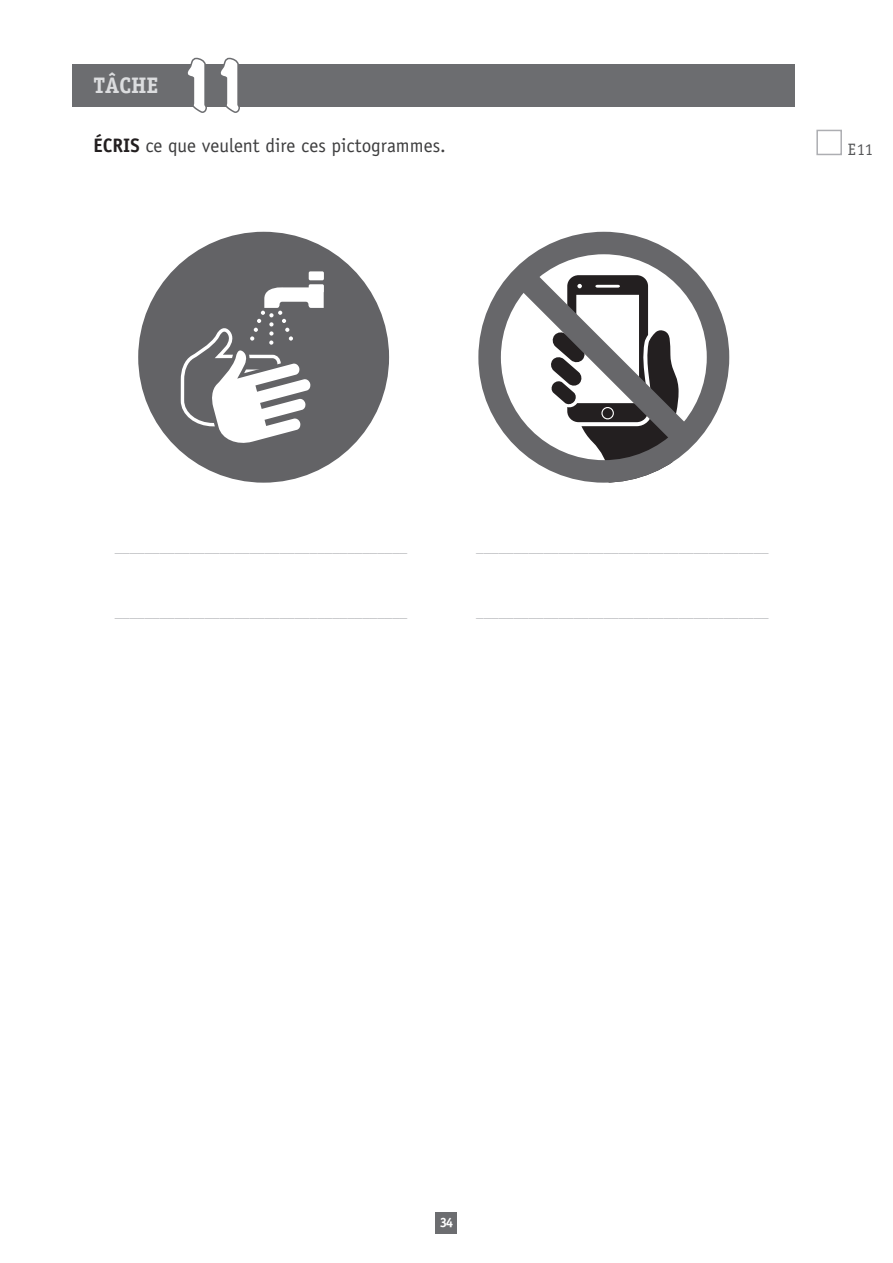
<style>
.page{position:relative;width:893px;height:1263px;background:#fff}
.page>*{position:absolute;margin:0;border:0;box-sizing:border-box;transform-origin:0 0}
.t1{font:expanded 60px "Marker Felt";color:#fff}
.t2{font:700 22.5px "Evalex Serif";color:#dcdddf}
.t3{font:19.5px "Evalex Sans";color:#3e3e3f}
.t4{font:16.5px "Evalex Serif";color:#57585a}
.t5{font:15px "Evalex Sans";color:#bcbdc0}
.t6{font:700 13.5px "Evalex Serif";color:#fff}
.s1{font-weight:700;color:#231f20}
</style>
<div class="page">
<div style="left:72px;top:64px;width:723px;height:42px;background:#6c6d70"></div>
<svg style="left:184px;top:57px;width:25px;height:56px"></svg>
<svg style="left:217px;top:57px;width:25px;height:56px"></svg>
<div style="left:138px;top:232px;width:251px;height:251px;background:#636366;border-radius:50%"></div>
<div style="left:309px;top:271px;width:15px;height:9px;background:#fff;border-radius:2px"></div>
<svg style="left:179px;top:284px;width:145px;height:168px"></svg>
<svg style="left:478px;top:232px;width:251px;height:251px"></svg>
<svg style="left:489px;top:243px;width:229px;height:229px"></svg>
<div style="left:816px;top:130px;width:26px;height:25px;border:2px solid #adaeb2"></div>
<div style="left:436px;top:1212px;width:21px;height:21px;background:#6c6d70"></div>
<h2 class="t2" style="left:94px;top:71px;width:67px">TâCHE</h2>
<h1 class="t1" style="left:179px;top:39px;width:73px">11</h1>
<h3 class="t3" style="left:94px;top:134px;width:354px"><span class="s1">ÉCRIS</span> ce que veulent dire ces pictogrammes.</h3>
<p class="t4" style="left:848px;top:140px;width:27px">E11</p>
<p class="t5" style="left:115px;top:538px;width:294px">_______________________________________</p>
<p class="t5" style="left:115px;top:603px;width:294px">_______________________________________</p>
<p class="t5" style="left:476px;top:538px;width:294px">_______________________________________</p>
<p class="t5" style="left:476px;top:603px;width:294px">_______________________________________</p>
<p class="t6" style="left:440px;top:1214px;width:15px">34</p>
</div>
